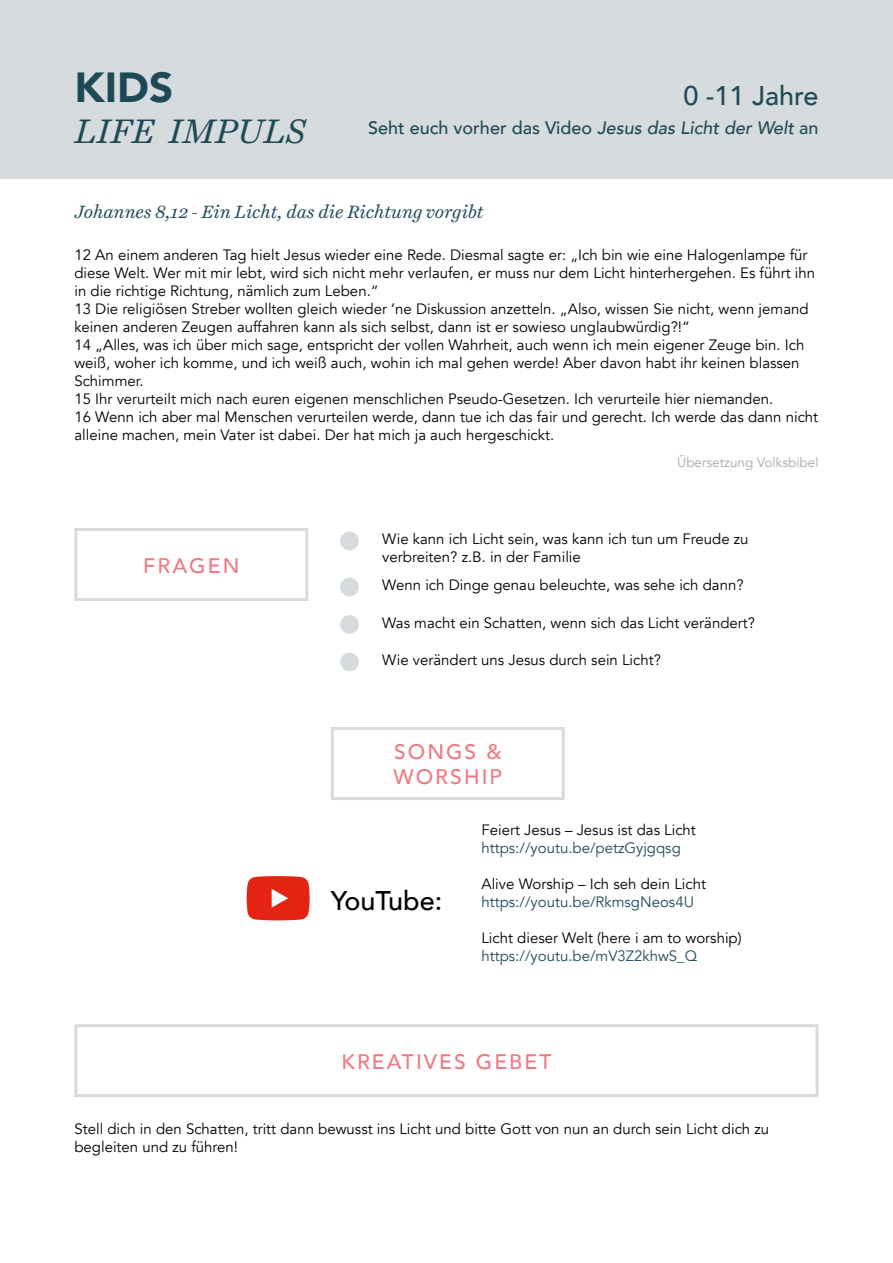
<style>
.page{position:relative;width:893px;height:1263px;background:#fff}
.page>*{position:absolute;margin:0;border:0;box-sizing:border-box;transform-origin:0 0}
.t1{font:900 42px "Avenir";color:#1e4a58}
.t2{font:italic 34.5px "Harriet Text";color:#1e4a58}
.t3{font:500 27px "Avenir";color:#1e4a58}
.t4{font:500 27px "Avenir";color:#000}
.t5{font:500 21px/25.2px "Avenir";letter-spacing:.1em;color:#ef7982}
.t6{font:500 18px "Avenir";color:#1e4a58}
.t7{font:italic 18px "Harriet Text";letter-spacing:-.005em;color:#1e4a58}
.t8{font:15px/18px "Avenir";color:#000}
.t9{font:15px "Avenir";color:#1e4a5a}
.t10{font:13.5px "Avenir";color:#a8a8a7}
.s1{font-style:italic}
</style>
<div class="page">
<div style="left:0;top:0;width:893px;height:179px;background:#d6dbdd"></div>
<div style="left:74px;top:528px;width:234px;height:73px;background:#fff;border:3px solid #d6dbdd"></div>
<div style="left:340px;top:532px;width:19px;height:18px;background:#d6dbdd;border-radius:50%"></div>
<div style="left:340px;top:578px;width:19px;height:18px;background:#d6dbdd;border-radius:50%"></div>
<div style="left:340px;top:615px;width:19px;height:19px;background:#d6dbdd;border-radius:50%"></div>
<div style="left:340px;top:653px;width:19px;height:18px;background:#d6dbdd;border-radius:50%"></div>
<div style="left:331px;top:727px;width:234px;height:73px;background:#fff;border:3px solid #d6dbdd"></div>
<svg style="left:247px;top:876px;width:63px;height:44px;background:#e63b2d"></svg>
<div style="left:74px;top:1024px;width:745px;height:73px;background:#fff;border:3px solid #d6dbdd"></div>
<h1 class="t1" style="left:74px;top:51px;width:100px">KIDS</h1>
<h2 class="t2" style="left:74px;top:107px;width:233px">LIFE IMPULS</h2>
<h3 class="t3" style="left:683px;top:72px;width:137px">0 -11 Jahre</h3>
<p class="t6" style="left:368px;top:112px;width:452px">Seht euch vorher das Video <span class="s1">Jesus das Licht der Welt</span> an</p>
<p class="t7" style="left:74px;top:199px;width:411px">Johannes 8,12 - Ein Licht, das die Richtung vorgibt</p>
<p class="t8" style="left:74px;top:246px;width:745px">12 An einem anderen Tag hielt Jesus wieder eine Rede. Diesmal sagte er: „Ich bin wie eine Halogenlampe für diese Welt. Wer mit mir lebt, wird sich nicht mehr verlaufen, er muss nur dem Licht hinterhergehen. Es führt ihn in die richtige Richtung, nämlich zum Leben.“<br>13 Die religiösen Streber wollten gleich wieder ’ne Diskussion anzetteln. „Also, wissen Sie nicht, wenn jemand keinen anderen Zeugen auffahren kann als sich selbst, dann ist er sowieso unglaubwürdig?!“<br>14 „Alles, was ich über mich sage, entspricht der vollen Wahrheit, auch wenn ich mein eigener Zeuge bin. Ich weiß, woher ich komme, und ich weiß auch, wohin ich mal gehen werde! Aber davon habt ihr keinen blassen Schimmer.<br>15 Ihr verurteilt mich nach euren eigenen menschlichen Pseudo-Gesetzen. Ich verurteile hier niemanden.<br>16 Wenn ich aber mal Menschen verurteilen werde, dann tue ich das fair und gerecht. Ich werde das dann nicht alleine machen, mein Vater ist dabei. Der hat mich ja auch hergeschickt.</p>
<p class="t10" style="left:677px;top:455px;width:143px">Übersetzung Volksbibel</p>
<h3 class="t5" style="left:143px;top:552px;width:98px">FRAGEN</h3>
<p class="t8" style="left:382px;top:530px;width:368px">Wie kann ich Licht sein, was kann ich tun um Freude zu verbreiten? z.B. in der Familie</p>
<p class="t8" style="left:382px;top:576px;width:363px">Wenn ich Dinge genau beleuchte, was sehe ich dann?</p>
<p class="t8" style="left:382px;top:614px;width:374px">Was macht ein Schatten, wenn sich das Licht verändert?</p>
<p class="t8" style="left:382px;top:651px;width:280px">Wie verändert uns Jesus durch sein Licht?</p>
<h3 class="t5" style="left:393px;top:738px;width:110px">SONGS &amp;<br>WORSHIP</h3>
<h3 class="t4" style="left:331px;top:877px;width:113px">YouTube:</h3>
<p class="t8" style="left:481px;top:821px;width:216px">Feiert Jesus – Jesus ist das Licht</p>
<p class="t9" style="left:481px;top:839px;width:201px">https://youtu.be/petzGyjgqsg</p>
<p class="t8" style="left:481px;top:875px;width:226px">Alive Worship – Ich seh dein Licht</p>
<p class="t9" style="left:481px;top:893px;width:214px">https://youtu.be/RkmsgNeos4U</p>
<p class="t8" style="left:481px;top:929px;width:262px">Licht dieser Welt (here i am to worship)</p>
<p class="t9" style="left:481px;top:947px;width:217px">https://youtu.be/mV3Z2khwS_Q</p>
<h3 class="t5" style="left:341px;top:1047px;width:212px">KREATIVES GEBET</h3>
<p class="t8" style="left:74px;top:1120px;width:696px">Stell dich in den Schatten, tritt dann bewusst ins Licht und bitte Gott von nun an durch sein Licht dich zu begleiten und zu führen!</p>
</div>
